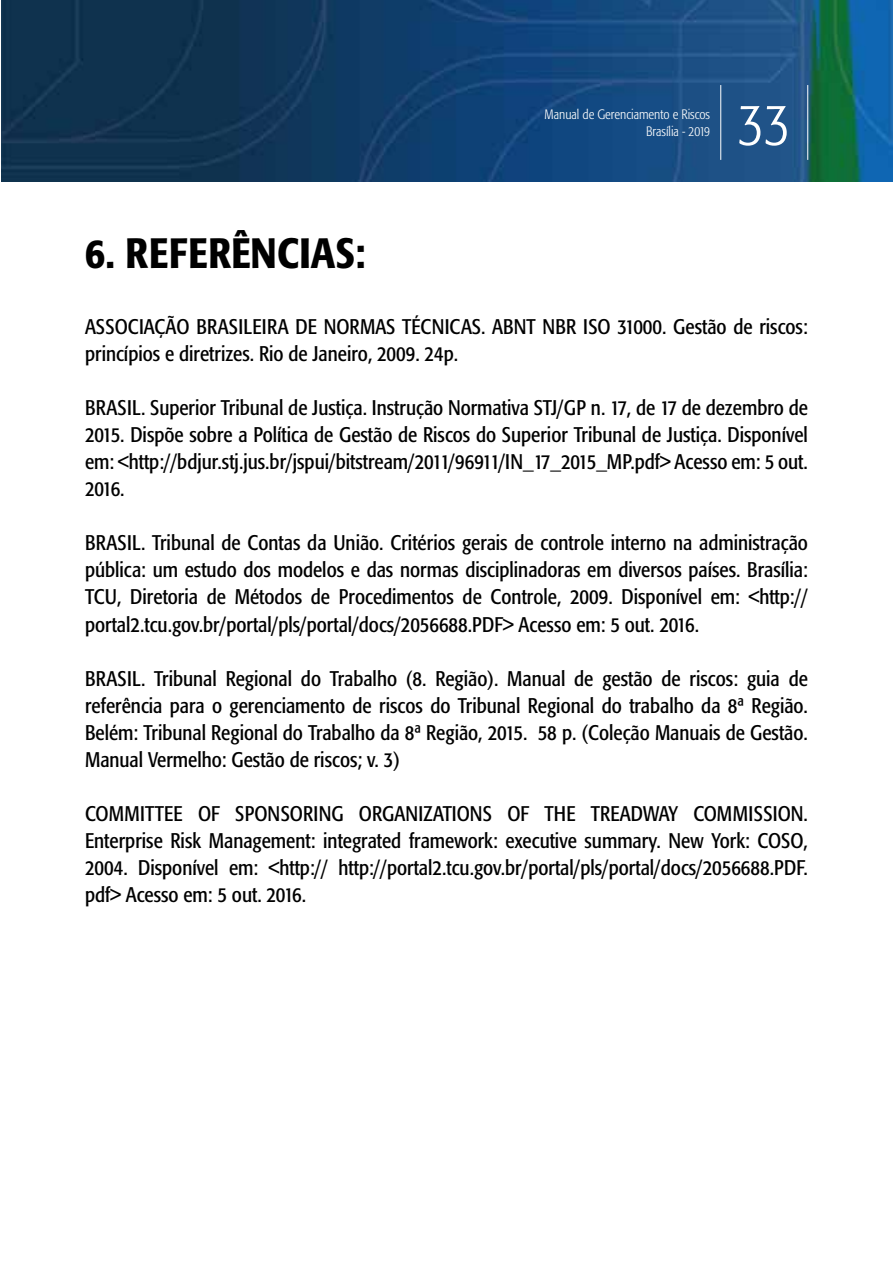
<style>
.page{position:relative;width:893px;height:1263px;background:#fff}
.page>*{position:absolute;margin:0;border:0;box-sizing:border-box;transform-origin:0 0}
.t1{font:300 condensed 60px "Formata";color:#fff}
.t2{font:500 condensed 42px "Formata";letter-spacing:.01em;color:#000}
.t3{font:condensed 21px/27px "Formata";color:#000;text-align:justify}
.t4{font:300 condensed 13.5px/16.2px "Formata";color:#fff;text-align:right}
</style>
<div class="page">
<img style="left:1px;top:0;width:892px;height:181px">
<hr style="left:720px;top:85px;width:1px;height:75px;background:#fff">
<hr style="left:807px;top:85px;width:1px;height:75px;background:#fff">
<h2 class="t2" style="left:85px;top:228px;width:282px">6. REFERÊNCIAS:</h2>
<p class="t4" style="left:544px;top:107px;width:167px">Manual de Gerenciamento e Riscos<br>Brasília - 2019</p>
<h1 class="t1" style="left:738px;top:89px;width:54px">33</h1>
<p class="t3" style="left:85px;top:314px;width:724px">ASSOCIAÇÃO BRASILEIRA DE NORMAS TÉCNICAS. ABNT NBR ISO 31000. Gestão de riscos: princípios e diretrizes. Rio de Janeiro, 2009. 24p.</p>
<p class="t3" style="left:85px;top:395px;width:724px">BRASIL. Superior Tribunal de Justiça. Instrução Normativa STJ/GP n. 17, de 17 de dezembro de 2015. Dispõe sobre a Política de Gestão de Riscos do Superior Tribunal de Justiça. Disponível em: &lt;http://bdjur.stj.jus.br/jspui/bitstream/2011/96911/IN_17_2015_MP.pdf&gt; Acesso em: 5 out.<br>2016.</p>
<p class="t3" style="left:85px;top:530px;width:724px">BRASIL. Tribunal de Contas da União. Critérios gerais de controle interno na administração pública: um estudo dos modelos e das normas disciplinadoras em diversos países. Brasília:<br>TCU, Diretoria de Métodos de Procedimentos de Controle, 2009. Disponível em: &lt;http:// portal2.tcu.gov.br/portal/pls/portal/docs/2056688.PDF&gt; Acesso em: 5 out. 2016.</p>
<p class="t3" style="left:85px;top:665px;width:724px">BRASIL. Tribunal Regional do Trabalho (8. Região). Manual de gestão de riscos: guia de referência para o gerenciamento de riscos do Tribunal Regional do trabalho da 8ª Região.<br>Belém: Tribunal Regional do Trabalho da 8ª Região, 2015. 58 p. (Coleção Manuais de Gestão.<br>Manual Vermelho: Gestão de riscos; v. 3)</p>
<p class="t3" style="left:85px;top:800px;width:724px">COMMITTEE OF SPONSORING ORGANIZATIONS OF THE TREADWAY COMMISSION.<br>Enterprise Risk Management: integrated framework: executive summary. New York: COSO, 2004. Disponível em: &lt;http:// http://portal2.tcu.gov.br/portal/pls/portal/docs/2056688.PDF. pdf&gt; Acesso em: 5 out. 2016.</p>
</div>
